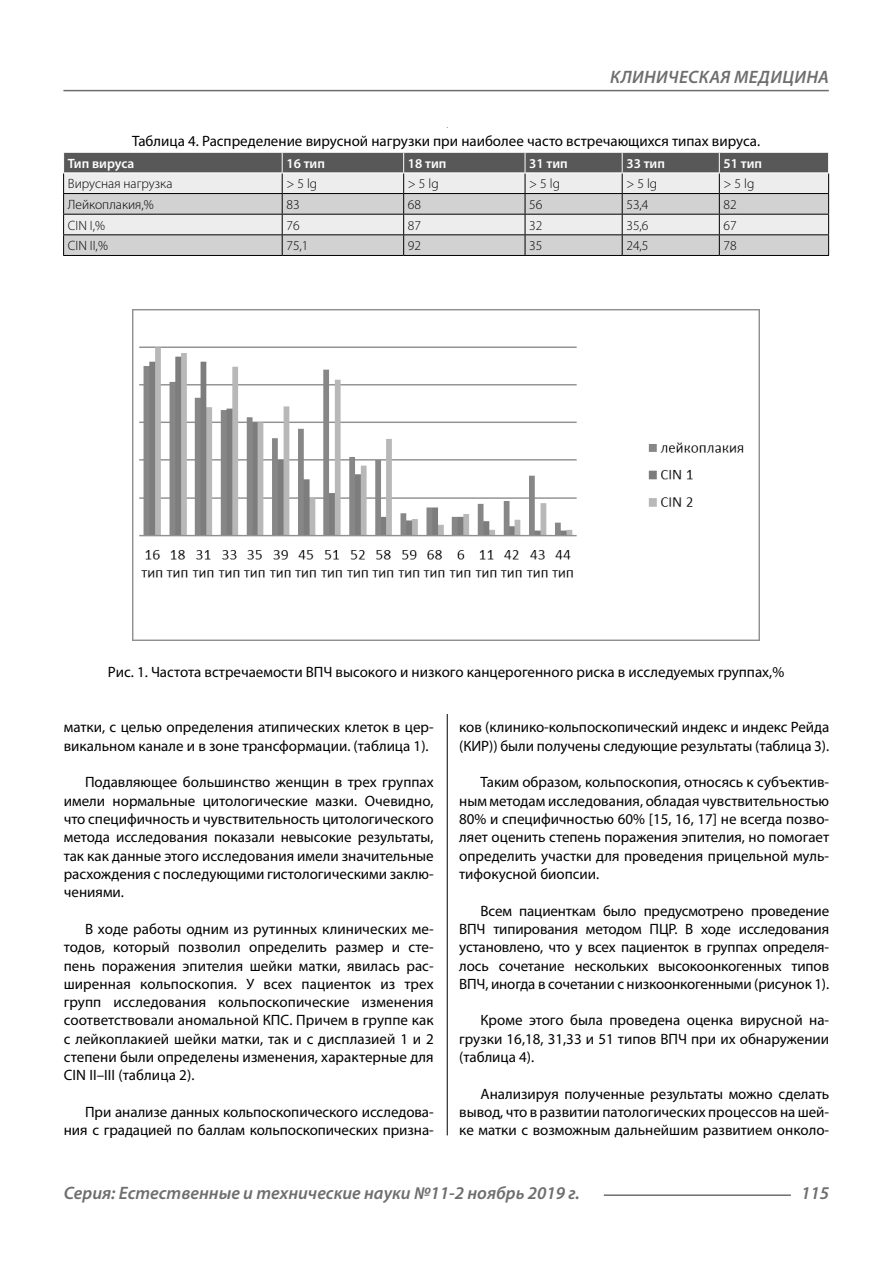
<style>
.page{position:relative;width:893px;height:1263px;background:#fff}
.page>*{position:absolute;margin:0;border:0;box-sizing:border-box;transform-origin:0 0}
.t1{font:italic 600 18px "Myriad Pro";color:#6e6e6e}
.Normal{font:15px/18.3px "Myriad Pro";color:#000;text-align:justify}
.podpis{font:15px "Myriad Pro";color:#000}
.Tab_content{font:300 13.5px "Myriad Pro";color:#000}
.Tab_header{font:600 13.5px "Myriad Pro";color:#fff}
</style>
<div class="page">
<hr style="left:447px;top:128px;width:1px;height:1007px;background:#000">
<div style="left:63px;top:128px;width:766px;height:586px;background:#fff"></div>
<hr style="left:63px;top:255px;width:219px;height:1px;background:#000">
<hr style="left:282px;top:255px;width:122px;height:1px;background:#000">
<hr style="left:404px;top:255px;width:121px;height:1px;background:#000">
<hr style="left:525px;top:255px;width:97px;height:1px;background:#000">
<hr style="left:622px;top:255px;width:97px;height:1px;background:#000">
<hr style="left:719px;top:255px;width:110px;height:1px;background:#000">
<svg style="left:63px;top:152px;width:766px;height:103px;background:#bebebe"></svg>
<hr style="left:63px;top:173px;width:219px;height:1px;background:#fff">
<hr style="left:282px;top:173px;width:122px;height:1px;background:#fff">
<hr style="left:404px;top:173px;width:121px;height:1px;background:#fff">
<hr style="left:525px;top:173px;width:97px;height:1px;background:#fff">
<hr style="left:622px;top:173px;width:97px;height:1px;background:#fff">
<hr style="left:719px;top:173px;width:110px;height:1px;background:#fff">
<img style="left:133px;top:309px;width:626px;height:332px">
<hr style="left:604px;top:1194px;width:187px;height:2px;background:#6e6e6e">
<hr style="left:63px;top:90px;width:766px;height:1px;background:#6e6e6e">
<p class="t1" style="left:610px;top:66px;width:24px">Клини</p>
<p class="t1" style="left:668px;top:66px;width:23px">ческая</p>
<p class="t1" style="left:734px;top:66px;width:13px">медицина</p>
<p class="podpis" style="left:132px;top:132px;width:629px">Таблица 4. Распределение вирусной нагрузки при наиболее часто встречающихся типах вируса.</p>
<p class="Tab_header" style="left:68px;top:155px;width:68px">Тип вируса</p>
<p class="Tab_header" style="left:286px;top:155px;width:40px">16 тип</p>
<p class="Tab_header" style="left:408px;top:155px;width:40px">18 тип</p>
<p class="Tab_header" style="left:529px;top:155px;width:40px">31 тип</p>
<p class="Tab_header" style="left:626px;top:155px;width:40px">33 тип</p>
<p class="Tab_header" style="left:724px;top:155px;width:40px">51 тип</p>
<p class="Tab_content" style="left:68px;top:176px;width:106px">Вирусная нагрузка</p>
<p class="Tab_content" style="left:286px;top:176px;width:32px">&gt; 5 lg</p>
<p class="Tab_content" style="left:408px;top:176px;width:32px">&gt; 5 lg</p>
<p class="Tab_content" style="left:529px;top:176px;width:32px">&gt; 5 lg</p>
<p class="Tab_content" style="left:626px;top:176px;width:32px">&gt; 5 lg</p>
<p class="Tab_content" style="left:724px;top:176px;width:32px">&gt; 5 lg</p>
<p class="Tab_content" style="left:68px;top:196px;width:87px">Лейкоплакия,%</p>
<p class="Tab_content" style="left:286px;top:196px;width:15px">83</p>
<p class="Tab_content" style="left:408px;top:196px;width:15px">68</p>
<p class="Tab_content" style="left:529px;top:196px;width:15px">56</p>
<p class="Tab_content" style="left:626px;top:196px;width:24px">53,4</p>
<p class="Tab_content" style="left:724px;top:196px;width:15px">82</p>
<p class="Tab_content" style="left:68px;top:217px;width:39px">CIN I,%</p>
<p class="Tab_content" style="left:286px;top:217px;width:15px">76</p>
<p class="Tab_content" style="left:408px;top:217px;width:15px">87</p>
<p class="Tab_content" style="left:529px;top:217px;width:15px">32</p>
<p class="Tab_content" style="left:626px;top:217px;width:24px">35,6</p>
<p class="Tab_content" style="left:724px;top:217px;width:15px">67</p>
<p class="Tab_content" style="left:68px;top:238px;width:42px">CIN II,%</p>
<p class="Tab_content" style="left:286px;top:238px;width:24px">75,1</p>
<p class="Tab_content" style="left:408px;top:238px;width:15px">92</p>
<p class="Tab_content" style="left:529px;top:238px;width:15px">35</p>
<p class="Tab_content" style="left:626px;top:238px;width:24px">24,5</p>
<p class="Tab_content" style="left:724px;top:238px;width:15px">78</p>
<p class="podpis" style="left:108px;top:663px;width:678px">Рис. 1. Частота встречаемости ВПЧ высокого и низкого канцерогенного риска в исследуемых группах,%</p>
<p class="Normal" style="left:64px;top:718px;width:371px">матки, с целью определения атипических клеток в цер&shy;викальном канале и в зоне трансформации. (таблица 1).</p>
<p class="Normal" style="left:64px;top:773px;width:371px;text-indent:21px">Подавляющее большинство женщин в трех группах имели нормальные цитологические мазки. Очевидно, что специфичность и чувствительность цитологического метода исследования показали невысокие результаты, так как данные этого исследования имели значительные расхождения с последующими гистологическими заклю&shy;чениями.</p>
<p class="Normal" style="left:64px;top:919px;width:371px;text-indent:21px">В ходе работы одним из рутинных клинических ме&shy;тодов, который позволил определить размер и сте&shy;пень поражения эпителия шейки матки, явилась рас&shy;ширенная кольпоскопия. У всех пациенток из трех групп исследования кольпоскопические изменения соответствовали аномальной КПС. Причем в группе как с лейкоплакией шейки матки, так и с дисплазией 1 и 2 степени были определены изменения, характерные для CIN II–III (таблица 2).</p>
<p class="Normal" style="left:64px;top:1103px;width:371px;text-align:right">При анализе данных кольпоскопического исследова&shy;ния с градацией по баллам кольпоскопических призна-</p>
<p class="Normal" style="left:459px;top:718px;width:371px">ков (клинико-кольпоскопический индекс и индекс Рейда (КИР)) были получены следующие результаты (таблица 3).</p>
<p class="Normal" style="left:459px;top:773px;width:371px;text-indent:21px">Таким образом, кольпоскопия, относясь к субъектив&shy;ным методам исследования, обладая чувствительностью 80% и специфичностью 60% [15, 16, 17] не всегда позво&shy;ляет оценить степень поражения эпителия, но помогает определить участки для проведения прицельной муль&shy;тифокусной биопсии.</p>
<p class="Normal" style="left:459px;top:901px;width:371px;text-indent:21px">Всем пациенткам было предусмотрено проведение ВПЧ типирования методом ПЦР. В ходе исследования установлено, что у всех пациенток в группах определя&shy;лось сочетание нескольких высокоонкогенных типов ВПЧ, иногда в сочетании с низкоонкогенными (рисунок 1).</p>
<p class="Normal" style="left:459px;top:1011px;width:371px;text-indent:21px">Кроме этого была проведена оценка вирусной на&shy;грузки 16,18, 31,33 и 51 типов ВПЧ при их обнаружении (таблица 4).</p>
<p class="Normal" style="left:459px;top:1084px;width:371px;text-indent:21px">Анализируя полученные результаты можно сделать вывод, что в развитии патологических процессов на шей&shy;ке матки с возможным дальнейшим развитием онколо-</p>
<p class="t1" style="left:64px;top:1182px;width:518px">Серия: Естественные и технические науки №11-2 ноябрь 2019 г.</p>
<p class="t1" style="left:801px;top:1182px;width:30px">115</p>
</div>
